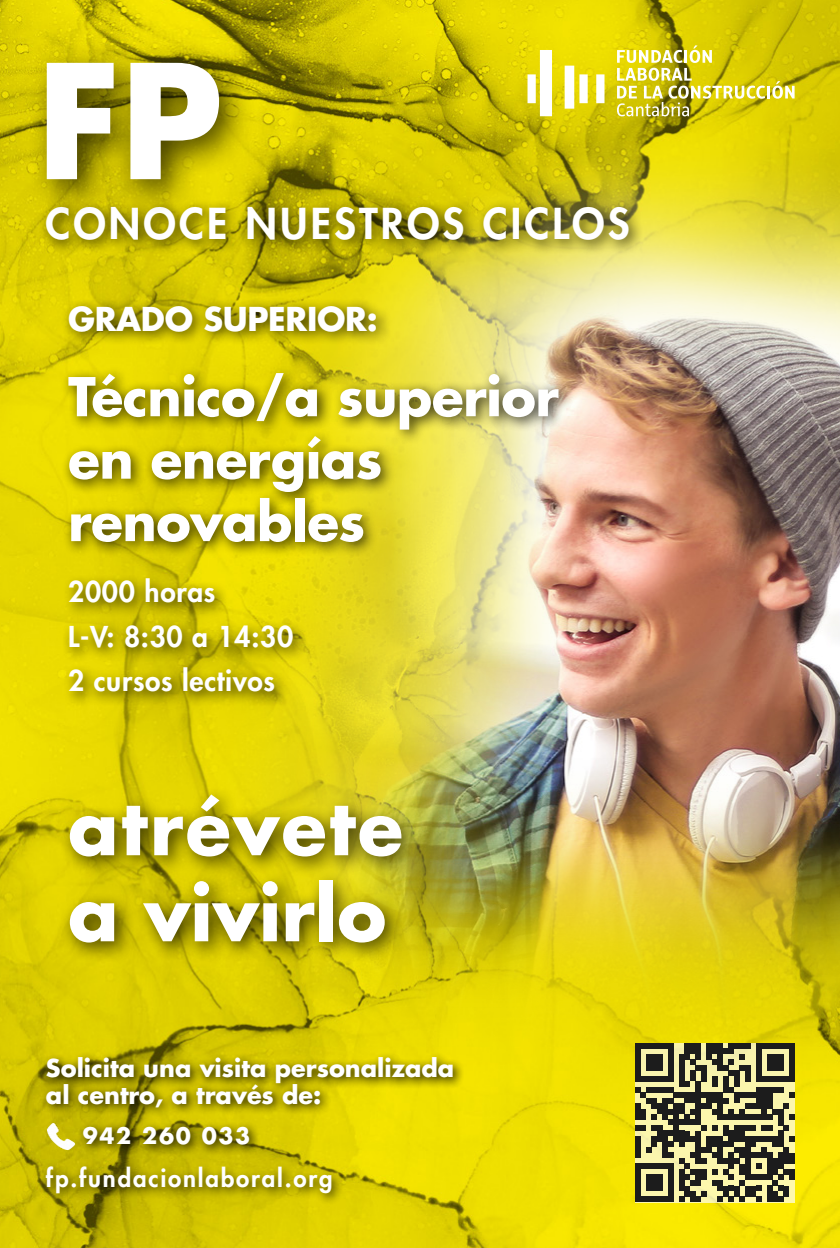
<style>
.page{position:relative;width:840px;height:1248px;background:#fff}
.page>*{position:absolute;margin:0;border:0;box-sizing:border-box;transform-origin:0 0}
.t1{font:700 154.2px "Futura Std";color:#fff}
.t2{font:700 74px/86px "Futura Std";letter-spacing:.03em;color:#fff}
.t3{font:700 52px/62.4px "Futura Std";letter-spacing:-.01em;color:#fff}
.t4{font:800 41.4px "Futura Std";letter-spacing:.075em;color:#fff}
.t5{font:700 32px "Futura Std";letter-spacing:-.01em;color:#fff}
.t6{font:800 28px/44.6px "Futura Std";letter-spacing:.025em;color:#fff}
.t7{font:700 24px/26.4px "Futura Std";color:#fff}
.t8{font:800 24px "Futura Std";letter-spacing:.075em;color:#fff}
.t9{font:700 22px "Futura Std";letter-spacing:.075em;color:#fff}
</style>
<div class="page">
<img style="left:0;top:0;width:839px;height:1247px">
<img style="left:0;top:130px;width:839px;height:947px">
<div style="left:38px;top:199px;width:606px;height:57px;background:#000;opacity:.75"></div>
<div style="left:27px;top:44px;width:229px;height:174px;background:#000;opacity:.75"></div>
<svg style="left:635px;top:1042px;width:159px;height:159px;background:#7f7d5b"></svg>
<div style="left:788px;top:1152px;width:6px;height:11px;background:#1c1c1c"></div>
<div style="left:788px;top:1168px;width:6px;height:11px;background:#1c1c1c"></div>
<div style="left:59px;top:785px;width:363px;height:178px;background:#000;opacity:.75"></div>
<div style="left:60px;top:298px;width:514px;height:409px;background:#000;opacity:.75"></div>
<div style="left:40px;top:1051px;width:424px;height:105px;background:#000;opacity:.9"></div>
<div style="left:40px;top:1161px;width:303px;height:44px;background:#000;opacity:.75"></div>
<img style="left:47px;top:1122px;width:28px;height:28px">
<svg style="left:616px;top:45px;width:178px;height:71px;background:#d4c931"></svg>
<svg style="left:527px;top:50px;width:77px;height:66px"></svg>
<h1 class="t1" style="left:37px;top:19px;width:187px">FP</h1>
<h3 class="t4" style="left:45px;top:198px;width:585px">CONOCE NUESTROS CICLOS</h3>
<h3 class="t5" style="left:68px;top:298px;width:311px">GRADO SUPERIOR:</h3>
<h3 class="t3" style="left:68px;top:365px;width:492px">Técnico/a superior en energías renovables</h3>
<p class="t6" style="left:68px;top:569px;width:227px">2000 horas<br>L-V: 8:30 a 14:30<br>2 cursos lectivos</p>
<h2 class="t2" style="left:68px;top:783px;width:336px">atrévete a vivirlo</h2>
<p class="t7" style="left:46px;top:1054px;width:409px">Solicita una visita personalizada al centro, a través de:</p>
<p class="t9" style="left:83px;top:1120px;width:169px">942 260 033</p>
<p class="t8" style="left:46px;top:1162px;width:288px">fp.fundacionlaboral.org</p>
</div>
